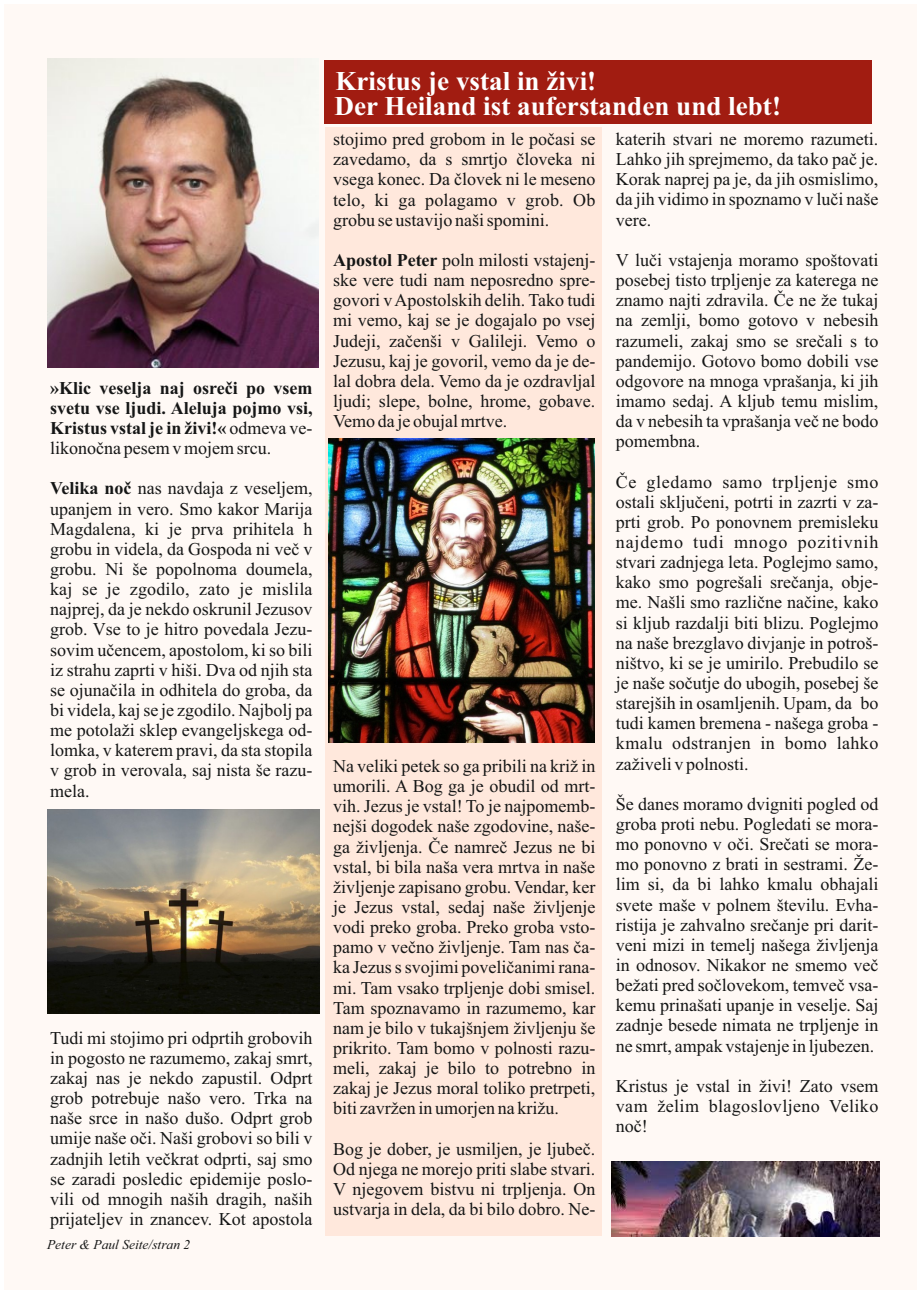
<style>
.page{position:relative;width:920px;height:1290px;background:#fff}
.page>*{position:absolute;margin:0;border:0;box-sizing:border-box;transform-origin:0 0}
.t1{font:700 27.15px/25.2px "Times New Roman";color:#fff}
.t2{font:18px/20.1px "Times New Roman";color:#151616;text-align:justify}
.t3{font:700 18px/20px "Times New Roman";color:#151616;text-align:justify}
.t4{font:italic 13.5px "Times New Roman";color:#151616}
.s1{font-weight:400}
.s2{font-weight:700}
</style>
<div class="page">
<div style="left:4px;top:4px;width:912px;height:1286px;background:#fff9f5"></div>
<div style="left:324px;top:60px;width:548px;height:63px;background:#a11c11"></div>
<div style="left:325px;top:128px;width:277px;height:1108px;background:#ffe8dc"></div>
<img style="left:611px;top:1161px;width:269px;height:75px">
<img style="left:48px;top:809px;width:272px;height:204px">
<img style="left:328px;top:439px;width:266px;height:304px">
<img style="left:48px;top:58px;width:270px;height:310px">
<p class="t3" style="left:50px;top:380px;width:264px">»Klic veselja naj osreči po vsem svetu vse ljudi. Aleluja pojmo vsi, Kristus vstal je in živi!« <span class="s1">odmeva ve&shy;likonočna pesem v mojem srcu.</span></p>
<p class="t2" style="left:50px;top:480px;width:264px"><span class="s2">Velika noč</span> nas navdaja z veseljem, upanjem in vero. Smo kakor Marija Magdalena, ki je prva prihitela h grobu in videla, da Gospoda ni več v grobu. Ni še popolnoma doumela, kaj se je zgodilo, zato je mislila najprej, da je nekdo oskrunil Jezusov grob. Vse to je hitro povedala Jezu&shy;sovim učencem, apostolom, ki so bili iz strahu zaprti v hiši. Dva od njih sta se ojunačila in odhitela do groba, da bi videla, kaj se je zgodilo. Najbolj pa me potolaži sklep evangeljskega od&shy;lomka, v katerem pravi, da sta stopila v grob in verovala, saj nista še razu&shy;mela.</p>
<p class="t2" style="left:50px;top:1029px;width:264px">Tudi mi stojimo pri odprtih grobovih in pogosto ne razumemo, zakaj smrt, zakaj nas je nekdo zapustil. Odprt grob potrebuje našo vero. Trka na naše srce in našo dušo. Odprt grob umije naše oči. Naši grobovi so bili v zadnjih letih večkrat odprti, saj smo se zaradi posledic epidemije poslo&shy;vili od mnogih naših dragih, naših prijateljev in znancev. Kot apostola</p>
<p class="t4" style="left:47px;top:1239px;width:145px">Peter &amp; Paul Seite/stran 2</p>
<h1 class="t1" style="left:335px;top:71px;width:448px">Kristus je vstal in živi!<br>Der Heiland ist auferstanden und lebt!</h1>
<p class="t2" style="left:333px;top:131px;width:264px">stojimo pred grobom in le počasi se zavedamo, da s smrtjo človeka ni vsega konec. Da človek ni le meseno telo, ki ga polagamo v grob. Ob grobu se ustavijo naši spomini.</p>
<p class="t2" style="left:333px;top:252px;width:264px"><span class="s2">Apostol Peter</span> poln milosti vstajenj&shy;ske vere tudi nam neposredno spre&shy;govori v Apostolskih delih. Tako tudi mi vemo, kaj se je dogajalo po vsej Judeji, začenši v Galileji. Vemo o Jezusu, kaj je govoril, vemo da je de&shy;lal dobra dela. Vemo da je ozdravljal ljudi; slepe, bolne, hrome, gobave.<br>Vemo da je obujal mrtve.</p>
<p class="t2" style="left:333px;top:758px;width:264px">Na veliki petek so ga pribili na križ in umorili. A Bog ga je obudil od mrt&shy;vih. Jezus je vstal! To je najpomemb&shy;nejši dogodek naše zgodovine, naše&shy;ga življenja. Če namreč Jezus ne bi vstal, bi bila naša vera mrtva in naše življenje zapisano grobu. Vendar, ker je Jezus vstal, sedaj naše življenje vodi preko groba. Preko groba vsto&shy;pamo v večno življenje. Tam nas ča&shy;ka Jezus s svojimi poveličanimi rana&shy;mi. Tam vsako trpljenje dobi smisel.<br>Tam spoznavamo in razumemo, kar nam je bilo v tukajšnjem življenju še prikrito. Tam bomo v polnosti razu&shy;meli, zakaj je bilo to potrebno in zakaj je Jezus moral toliko pretrpeti, biti zavržen in umorjen na križu.</p>
<p class="t2" style="left:333px;top:1140px;width:264px">Bog je dober, je usmiljen, je ljubeč.<br>Od njega ne morejo priti slabe stvari.<br>V njegovem bistvu ni trpljenja. On ustvarja in dela, da bi bilo dobro. Ne-</p>
<p class="t2" style="left:616px;top:131px;width:264px">katerih stvari ne moremo razumeti.<br>Lahko jih sprejmemo, da tako pač je.<br>Korak naprej pa je, da jih osmislimo, da jih vidimo in spoznamo v luči naše vere.</p>
<p class="t2" style="left:616px;top:252px;width:264px">V luči vstajenja moramo spoštovati posebej tisto trpljenje za katerega ne znamo najti zdravila. Če ne že tukaj na zemlji, bomo gotovo v nebesih razumeli, zakaj smo se srečali s to pandemijo. Gotovo bomo dobili vse odgovore na mnoga vprašanja, ki jih imamo sedaj. A kljub temu mislim, da v nebesih ta vprašanja več ne bodo pomembna.</p>
<p class="t2" style="left:616px;top:473px;width:264px">Če gledamo samo trpljenje smo ostali sključeni, potrti in zazrti v za&shy;prti grob. Po ponovnem premisleku najdemo tudi mnogo pozitivnih stvari zadnjega leta. Poglejmo samo, kako smo pogrešali srečanja, obje&shy;me. Našli smo različne načine, kako si kljub razdalji biti blizu. Poglejmo na naše brezglavo divjanje in potroš&shy;ništvo, ki se je umirilo. Prebudilo se je naše sočutje do ubogih, posebej še starejših in osamljenih. Upam, da bo tudi kamen bremena - našega groba - kmalu odstranjen in bomo lahko zaživeli v polnosti.</p>
<p class="t2" style="left:616px;top:795px;width:264px">Še danes moramo dvigniti pogled od groba proti nebu. Pogledati se mora&shy;mo ponovno v oči. Srečati se mora&shy;mo ponovno z brati in sestrami. Že&shy;lim si, da bi lahko kmalu obhajali svete maše v polnem številu. Evha&shy;ristija je zahvalno srečanje pri darit&shy;veni mizi in temelj našega življenja in odnosov. Nikakor ne smemo več bežati pred sočlovekom, temveč vsa&shy;kemu prinašati upanje in veselje. Saj zadnje besede nimata ne trpljenje in ne smrt, ampak vstajenje in ljubezen.</p>
<p class="t2" style="left:616px;top:1077px;width:264px">Kristus je vstal in živi! Zato vsem vam želim blagoslovljeno Veliko noč!</p>
</div>
